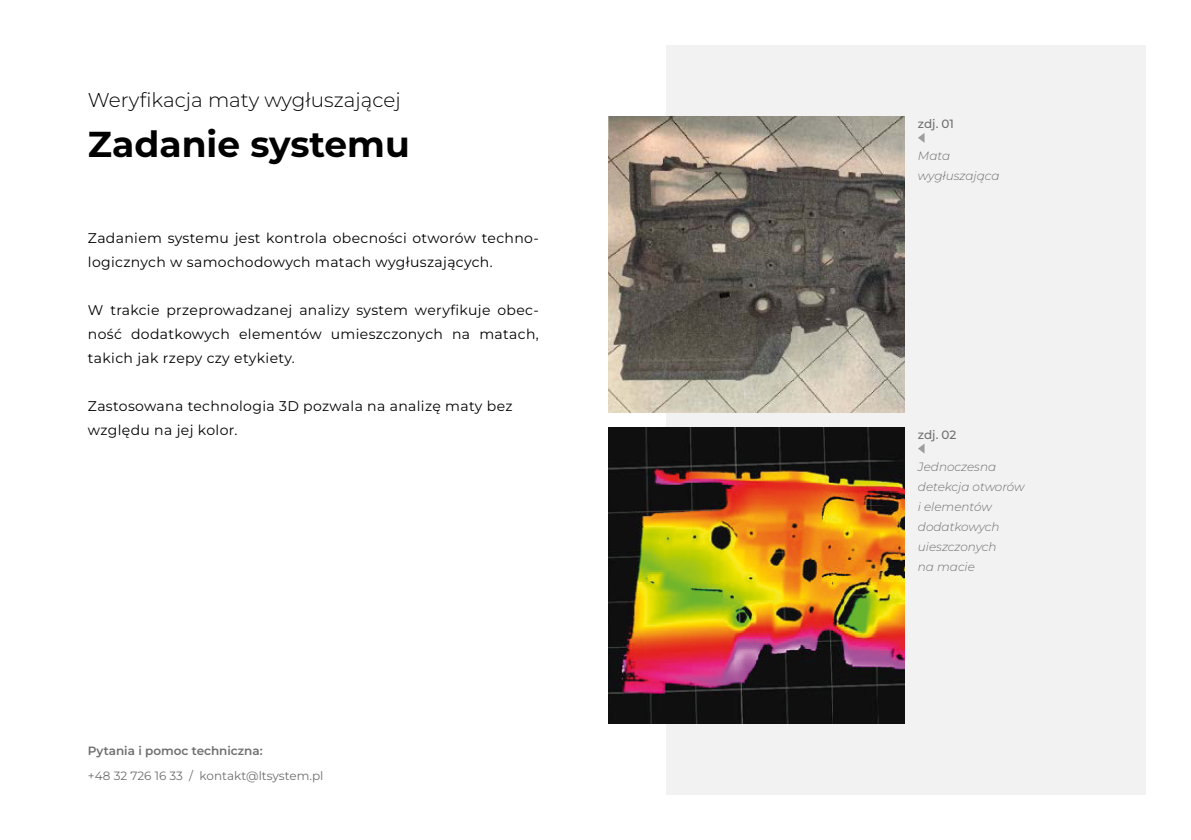
<style>
.page{position:relative;width:1191px;height:840px;background:#fff}
.page>*{position:absolute;margin:0;border:0;box-sizing:border-box;transform-origin:0 0}
.t1{font:700 36px "Montserrat";color:#000}
.t2{font:300 20px "Montserrat";color:#000}
.t3{font:14px/24px "Montserrat";letter-spacing:.025em;color:#000}
.t4{font:italic 300 12px/20px "Montserrat";color:#706f6f}
.t5{font:12px "Montserrat";color:#706f6f}
.t6{font:600 12px "Montserrat";color:#706f6f}
.t7{font:500 12px "Montserrat";color:#706f6f}
</style>
<div class="page">
<div style="left:666px;top:45px;width:479px;height:749px;background:#f2f2f2"></div>
<img style="left:608px;top:116px;width:296px;height:296px">
<img style="left:608px;top:427px;width:296px;height:296px">
<svg style="left:918px;top:133px;width:6px;height:10px"></svg>
<svg style="left:918px;top:444px;width:6px;height:9px"></svg>
<h2 class="t2" style="left:88px;top:87px;width:314px">Weryfikacja maty wygłuszającej</h2>
<h1 class="t1" style="left:88px;top:118px;width:323px">Zadanie systemu</h1>
<p class="t3" style="left:88px;top:226px;width:452px">Zadaniem systemu jest kontrola obecności otworów techno&shy;logicznych w samochodowych matach wygłuszających.</p>
<p class="t3" style="left:88px;top:298px;width:452px;text-align:justify">W trakcie przeprowadzanej analizy system weryfikuje obec&shy;ność dodatkowych elementów umieszczonych na matach, takich jak rzepy czy etykiety.</p>
<p class="t3" style="left:88px;top:394px;width:426px">Zastosowana technologia 3D pozwala na analizę maty bez względu na jej kolor.</p>
<p class="t6" style="left:88px;top:742px;width:176px">Pytania i pomoc techniczna:</p>
<p class="t5" style="left:88px;top:766px;width:237px">+48 32 726 16 33 / kontakt@ltsystem.pl</p>
<p class="t7" style="left:918px;top:116px;width:38px">zdj. 01</p>
<p class="t4" style="left:918px;top:146px;width:83px">Mata wygłuszająca</p>
<p class="t7" style="left:918px;top:426px;width:40px">zdj. 02</p>
<p class="t4" style="left:918px;top:456px;width:108px">Jednoczesna detekcja otworów i elementów dodatkowych uieszczonych<br>na macie</p>
</div>
